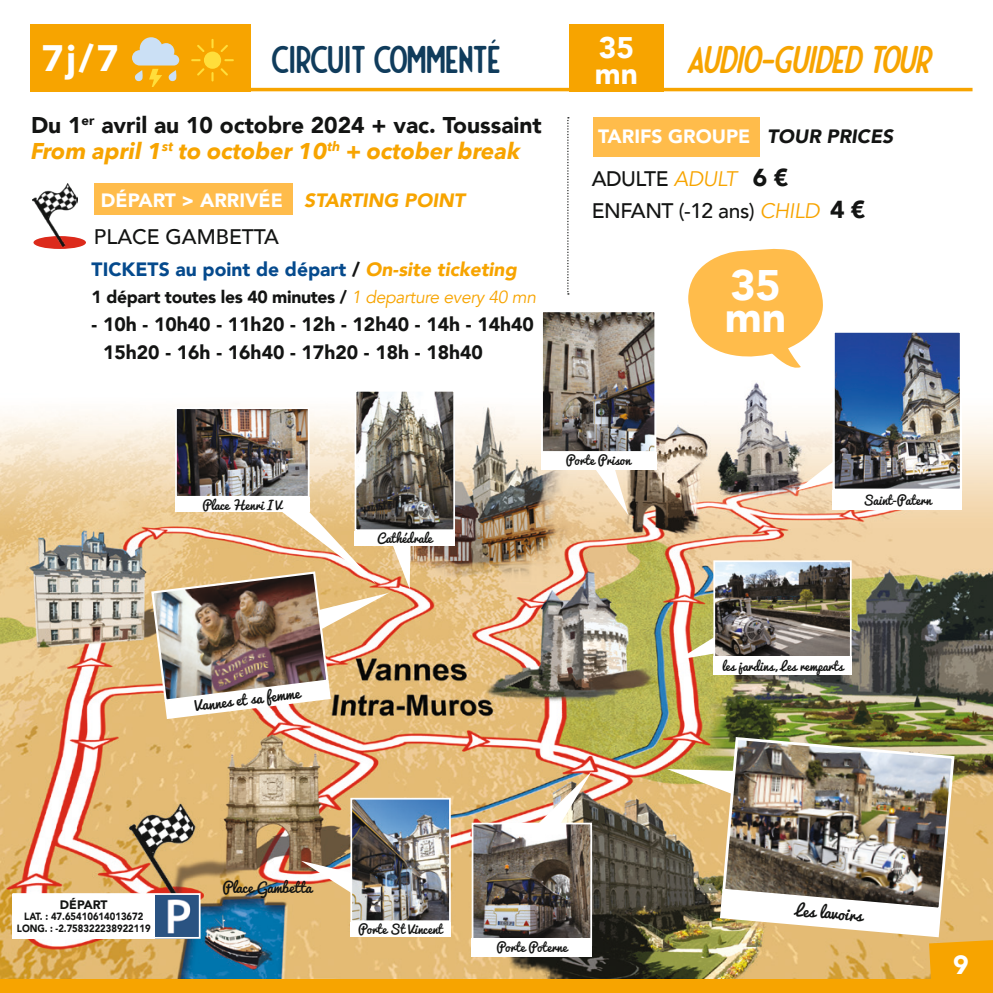
<style>
.page{position:relative;width:993px;height:993px;background:#fff}
.page>*{position:absolute;margin:0;border:0;box-sizing:border-box;transform-origin:0 0}
.t1{font:900 42.52px/32px "Avenir";color:#fff}
.t2{font:italic 38.5px "Montebello Rounded";color:#f7a400}
.t3{font:38.5px "Montebello Rounded";letter-spacing:-.03em;color:#103c5c}
.t4{font:900 36.75px "Avenir";color:#fff}
.t5{font:900 29.75px/26.2px "Avenir";color:#fff}
.t6{font:900 26.25px "Avenir";color:#fff}
.t7{font:900 22.75px "Avenir";color:#131413}
.t8{font:italic 700 22.75px "Avenir Next";color:#f7a400}
.t9{font:500 21px/31.5px "Avenir";letter-spacing:-.02em;color:#131413}
.t10{font:500 21px "Avenir";color:#131413}
.t11{font:900 19.25px/28px "Avenir";color:#131413}
.t12{font:900 19.25px "Avenir";color:#fff}
.t13{font:900 19.25px "Avenir";color:#054a8d}
.t14{font:italic 900 19.25px "Avenir";color:#131413}
.t15{font:900 17.5px "Avenir";letter-spacing:-.02em;color:#131413}
.t16{font:15.75px "Pacifico";color:#131413}
.t17{font:14px "Pacifico";color:#131413}
.t18{font:12.25px "Pacifico";color:#131413}
.t19{font:900 12.25px "Avenir";color:#131413}
.t20{font:900 10.5px/11.4px "Avenir";color:#131413;text-align:center;scale:.9 1}
.s1{font-style:italic;color:#f7a400}
.s2{color:#131413}
.s3{font-weight:400;font-style:italic;color:#f7a400}
.s4{font-weight:900;font-size:24.5px}
</style>
<div class="page">
<div style="left:0;top:977px;width:992px;height:15px;background:#f7a400"></div>
<div style="left:94px;top:184px;width:198px;height:31px;background:#ffbc4b"></div>
<div style="left:593px;top:117px;width:166px;height:39px;background:#ffbc4b"></div>
<svg style="left:567px;top:117px;width:1px;height:177px"></svg>
<img style="left:0;top:382px;width:992px;height:595px">
<svg style="left:795px;top:457px;width:37px;height:33px"></svg>
<img style="left:835px;top:333px;width:123px;height:154px">
<div style="left:832px;top:330px;width:129px;height:160px;border:2px solid #fff"></div>
<div style="left:832px;top:490px;width:129px;height:19px;background:#fff"></div>
<svg style="left:677px;top:630px;width:36px;height:29px"></svg>
<img style="left:716px;top:563px;width:132px;height:91px">
<div style="left:713px;top:560px;width:138px;height:97px;border:2px solid #fff"></div>
<div style="left:713px;top:656px;width:138px;height:18px;background:#fff"></div>
<img style="left:533px;top:771px;width:58px;height:51px">
<img style="left:474px;top:825px;width:115px;height:112px">
<div style="left:471px;top:822px;width:121px;height:123px;border:2px solid #fff"></div>
<div style="left:471px;top:937px;width:121px;height:18px;background:#fff"></div>
<svg style="left:301px;top:860px;width:49px;height:34px"></svg>
<img style="left:353px;top:800px;width:94px;height:118px">
<div style="left:350px;top:797px;width:100px;height:124px;border:2px solid #fff"></div>
<div style="left:350px;top:921px;width:100px;height:15px;background:#fff"></div>
<img style="left:357px;top:393px;width:95px;height:135px">
<div style="left:354px;top:390px;width:101px;height:141px;border:2px solid #fff"></div>
<div style="left:354px;top:530px;width:101px;height:15px;background:#fff"></div>
<svg style="left:591px;top:469px;width:37px;height:46px"></svg>
<img style="left:543px;top:313px;width:110px;height:137px">
<div style="left:540px;top:310px;width:116px;height:143px;border:2px solid #fff"></div>
<div style="left:540px;top:452px;width:116px;height:17px;background:#fff"></div>
<div style="left:33px;top:236px;width:53px;height:13px;background:#dc2a1b;border-radius:50%"></div>
<img style="left:33px;top:183px;width:45px;height:63px">
<img style="left:150px;top:493px;width:260px;height:225px">
<img style="left:178px;top:410px;width:128px;height:84px">
<div style="left:175px;top:407px;width:134px;height:90px;border:2px solid #fff"></div>
<div style="left:175px;top:496px;width:134px;height:15px;background:#fff"></div>
<hr style="left:45px;top:88px;width:927px;height:3px;background:#f7a400">
<div style="left:30px;top:24px;width:221px;height:67px;background:#f7a400"></div>
<div style="left:204px;top:52px;width:17px;height:17px;background:#ffde3b;border-radius:50%"></div>
<svg style="left:211px;top:39px;width:2px;height:9px"></svg>
<svg style="left:211px;top:72px;width:2px;height:9px"></svg>
<svg style="left:220px;top:45px;width:8px;height:7px"></svg>
<svg style="left:197px;top:68px;width:7px;height:8px"></svg>
<svg style="left:224px;top:59px;width:10px;height:2px"></svg>
<svg style="left:191px;top:59px;width:9px;height:2px"></svg>
<svg style="left:220px;top:68px;width:8px;height:8px"></svg>
<svg style="left:197px;top:45px;width:7px;height:7px"></svg>
<svg style="left:132px;top:37px;width:47px;height:49px"></svg>
<div style="left:569px;top:24px;width:94px;height:67px;background:#f7a400"></div>
<svg style="left:667px;top:768px;width:53px;height:33px"></svg>
<img style="left:720px;top:735px;width:235px;height:154px">
<svg style="left:719px;top:889px;width:273px;height:90px"></svg>
<svg style="left:688px;top:248px;width:135px;height:120px"></svg>
<img style="left:155px;top:895px;width:42px;height:40px">
<div style="left:13px;top:893px;width:142px;height:45px;background:#fff"></div>
<div style="left:12px;top:892px;width:188px;height:46px;border:2px solid #fff"></div>
<h3 class="t4" style="left:42px;top:26px;width:78px">7j/7</h3>
<h3 class="t5" style="left:594px;top:34px;width:44px">35 mn</h3>
<h2 class="t3" style="left:271px;top:33px;width:231px">CIRCUIT COMMENTÉ</h2>
<h2 class="t2" style="left:685px;top:34px;width:256px">AUDIO-GUIDEDTOUR</h2>
<h3 class="t7" style="left:31px;top:105px;width:512px">Du 1<sup>er</sup> avril au 10 octobre 2024 + vac. Toussaint</h3>
<h3 class="t8" style="left:31px;top:131px;width:490px">From april 1<sup>st</sup> to october 10<sup>th</sup> + october break</h3>
<h3 class="t12" style="left:101px;top:183px;width:365px">DÉPART &gt; ARRIVÉE <span class="s1">STARTING POINT</span></h3>
<h3 class="t10" style="left:94px;top:218px;width:186px">PLACE GAMBETTA</h3>
<h3 class="t13" style="left:92px;top:253px;width:426px">TICKETS au point de départ <span class="s2">/</span> <span class="s1">On-site ticketing</span></h3>
<h3 class="t15" style="left:92px;top:282px;width:446px">1 départ toutes les 40 minutes / <span class="s3">1 departure every 40 mn</span></h3>
<h3 class="t11" style="left:103px;top:310px;width:432px;text-indent:-11px">- 10h - 10h40 - 11h20 - 12h - 12h40 - 14h - 14h40<br>15h20 - 16h - 16h40 - 17h20 - 18h - 18h40</h3>
<h3 class="t12" style="left:598px;top:120px;width:153px">TARIFS GROUPE</h3>
<h3 class="t9" style="left:591px;top:162px;width:275px">ADULTE <span class="s3">ADULT</span> <span class="s4">6 €<br></span>ENFANT (-12 ans) <span class="s3">CHILD</span> <span class="s4">4 €</span></h3>
<h3 class="t14" style="left:766px;top:121px;width:128px">TOUR PRICES</h3>
<h1 class="t1" style="left:724px;top:267px;width:63px">35 mn</h1>
<p class="t18" style="left:202px;top:498px;width:81px">Place Henri I V</p>
<p class="t18" style="left:377px;top:531px;width:57px">Cathédrale</p>
<p class="t18" style="left:565px;top:453px;width:66px">Porte Prison</p>
<p class="t18" style="left:862px;top:493px;width:70px">Saint-Patern</p>
<p class="t17" style="left:194px;top:698px;width:107px;rotate:-7deg">Vannes et sa femme</p>
<p class="t18" style="left:722px;top:659px;width:123px">les jardins, Les remparts</p>
<p class="t19" style="left:60px;top:894px;width:49px">DÉPART</p>
<p class="t20" style="left:17px;top:910px;width:150px">LAT. : 47.65410614013672<br>LONG. : -2.758322238922119</p>
<p class="t17" style="left:222px;top:879px;width:91px">Place Gambetta</p>
<p class="t18" style="left:358px;top:922px;width:86px">Porte St Vincent</p>
<p class="t18" style="left:496px;top:940px;width:72px">Porte Poterne</p>
<p class="t16" style="left:796px;top:901px;width:69px;rotate:5deg">Les lavoirs</p>
<h3 class="t6" style="left:952px;top:942px;width:17px">9</h3>
</div>
